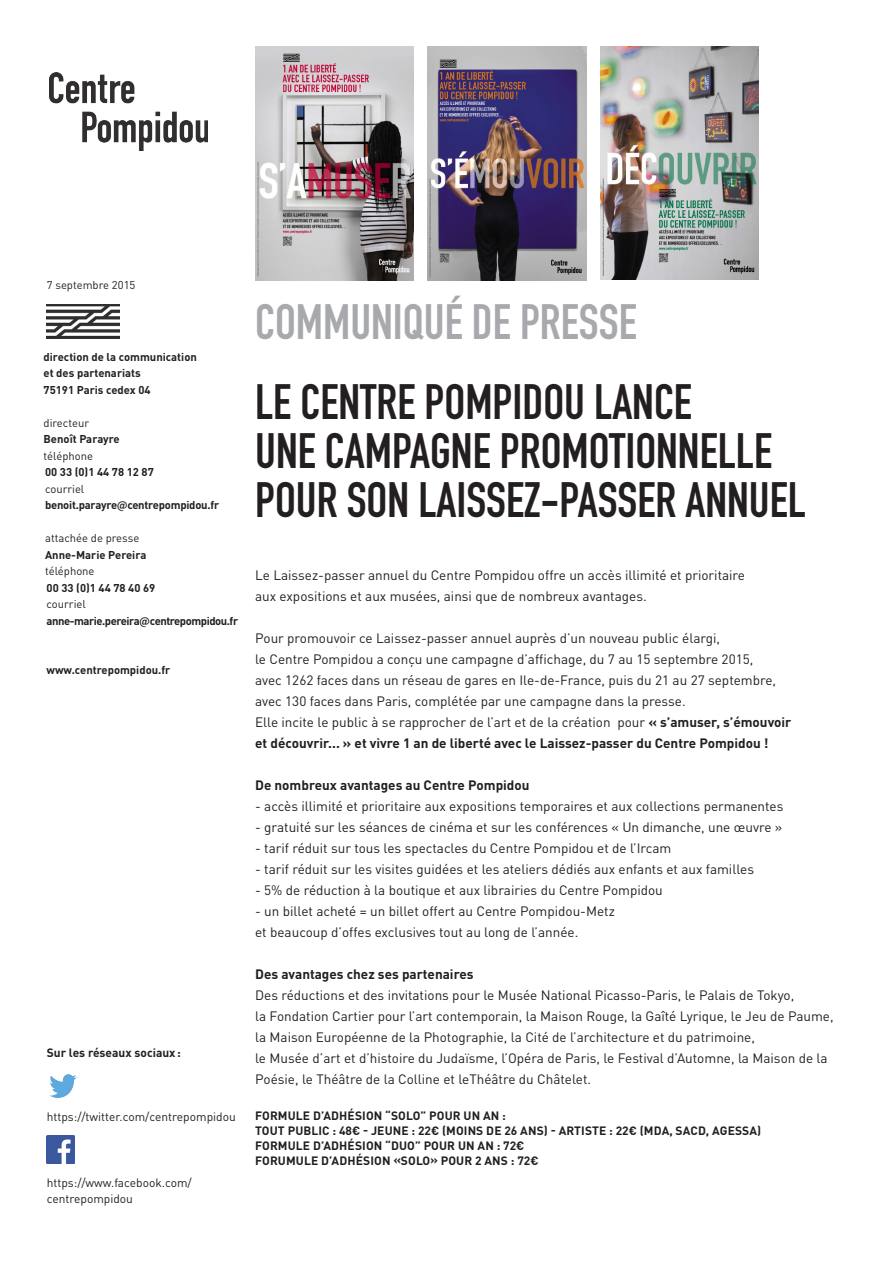
<style>
.page{position:relative;width:893px;height:1263px;background:#fff}
.page>*{position:absolute;margin:0;border:0;box-sizing:border-box;transform-origin:0 0}
.lieu{font:48.9px "DIN Engschrift Std";color:#231f20}
.titre{font:48.9px "DIN Engschrift Std";color:#a8a9ad}
.lieu-2{font:13.5px/21px "DINOT";color:#231f20}
.lieu-3{font:700 13.5px "DINOT";color:#231f20}
.sous-titre_texte_cou{font:700 12px "DINOT";letter-spacing:.01em;color:#231f20}
.texte_courant{font:12px/16.5px "DINOT";color:#231f20}
.texte_courant-2{font:700 12px "DINOT";color:#231f20}
.info_bold{font:700 11.25px "DINOT";color:#231f20}
.info_regul{font:11.25px "DINOT";color:#231f20}
.info_bold-2{font:700 11.25px "DINOT";letter-spacing:-.04em;color:#231f20}
.info_bold-3{font:700 11.25px "DINOT";letter-spacing:-.02em;color:#231f20}
.s1{font-weight:500}
.s2{font-weight:700}
</style>
<div class="page">
<img style="left:47px;top:305px;width:72px;height:33px">
<img style="left:49px;top:72px;width:158px;height:78px">
<img style="left:255px;top:47px;width:159px;height:234px">
<img style="left:428px;top:47px;width:158px;height:234px">
<img style="left:600px;top:47px;width:158px;height:233px">
<img style="left:47px;top:1136px;width:27px;height:27px">
<img style="left:49px;top:1075px;width:28px;height:22px">
<p class="info_regul" style="left:47px;top:278px;width:90px">7 septembre 2015</p>
<p class="info_bold" style="left:44px;top:349px;width:155px">direction de la communication</p>
<p class="info_bold" style="left:44px;top:366px;width:99px">et des partenariats</p>
<p class="info_bold" style="left:44px;top:382px;width:108px">75191 Paris cedex 04</p>
<p class="info_regul" style="left:44px;top:416px;width:47px">directeur</p>
<p class="info_bold" style="left:44px;top:432px;width:78px">Benoît Parayre</p>
<p class="info_regul" style="left:44px;top:449px;width:51px">téléphone</p>
<p class="info_bold" style="left:45px;top:465px;width:110px">00 33 (0)1 44 78 12 87</p>
<p class="info_regul" style="left:45px;top:482px;width:41px">courriel</p>
<p class="info_bold-3" style="left:45px;top:498px;width:176px">benoit.parayre<span class="s1">@</span>centrepompidou.fr</p>
<p class="info_regul" style="left:45px;top:531px;width:96px">attachée de presse</p>
<p class="info_bold" style="left:45px;top:547px;width:103px">Anne-Marie Pereira</p>
<p class="info_regul" style="left:45px;top:564px;width:51px">téléphone</p>
<p class="info_bold" style="left:47px;top:580px;width:110px">00 33 (0)1 44 78 40 69</p>
<p class="info_regul" style="left:47px;top:597px;width:41px">courriel</p>
<p class="info_bold-2" style="left:47px;top:613px;width:193px">anne-marie.pereira<span class="s1">@</span>centrepompidou.fr</p>
<p class="info_bold" style="left:47px;top:663px;width:125px">www.centrepompidou.fr</p>
<p class="texte_courant-2" style="left:47px;top:1045px;width:136px">Sur les réseaux sociaux:</p>
<p class="texte_courant" style="left:47px;top:1108px;width:191px">https://twitter.com/centrepompidou</p>
<p class="texte_courant" style="left:47px;top:1174px;width:147px">https://www.facebook.com/ centrepompidou</p>
<p class="titre" style="left:255px;top:293px;width:383px">COMMUNIQUÉ DE PRESSE</p>
<p class="lieu" style="left:255px;top:373px;width:438px">LE CENTRE POMPIDOU LANCE</p>
<p class="lieu" style="left:255px;top:422px;width:518px">UNE CAMPAGNE PROMOTIONNELLE</p>
<p class="lieu" style="left:255px;top:471px;width:552px">POUR SON LAISSEZ-PASSER ANNUEL</p>
<p class="lieu-2" style="left:255px;top:564px;width:491px">Le Laissez-passer annuel du Centre Pompidou offre un accès illimité et prioritaire</p>
<p class="lieu-2" style="left:255px;top:585px;width:393px">aux expositions et aux musées, ainsi que de nombreux avantages.</p>
<p class="lieu-2" style="left:255px;top:627px;width:466px">Pour promouvoir ce Laissez-passer annuel auprès d’un nouveau public élargi,</p>
<p class="lieu-2" style="left:255px;top:648px;width:500px">le Centre Pompidou a conçu une campagne d’affichage, du 7 au 15 septembre 2015,</p>
<p class="lieu-2" style="left:255px;top:669px;width:522px">avec 1262 faces dans un réseau de gares en Ile-de-France, puis du 21 au 27 septembre,</p>
<p class="lieu-2" style="left:255px;top:690px;width:432px">avec 130 faces dans Paris, complétée par une campagne dans la presse.</p>
<p class="lieu-2" style="left:255px;top:711px;width:538px">Elle incite le public à se rapprocher de l’art et de la création pour <span class="s2">« s’amuser, s’émouvoir</span></p>
<p class="lieu-3" style="left:255px;top:734px;width:515px">et découvrir... » et vivre 1 an de liberté avec le Laissez-passer du Centre Pompidou !</p>
<p class="lieu-3" style="left:255px;top:776px;width:276px">De nombreux avantages au Centre Pompidou</p>
<p class="lieu-2" style="left:255px;top:795px;width:530px">- accès illimité et prioritaire aux expositions temporaires et aux collections permanentes</p>
<p class="lieu-2" style="left:255px;top:816px;width:529px">- gratuité sur les séances de cinéma et sur les conférences « Un dimanche, une œuvre »</p>
<p class="lieu-2" style="left:255px;top:837px;width:418px">- tarif réduit sur tous les spectacles du Centre Pompidou et de l’Ircam</p>
<p class="lieu-2" style="left:255px;top:858px;width:500px">- tarif réduit sur les visites guidées et les ateliers dédiés aux enfants et aux familles</p>
<p class="lieu-2" style="left:255px;top:879px;width:409px">- 5% de réduction à la boutique et aux librairies du Centre Pompidou</p>
<p class="lieu-2" style="left:255px;top:900px;width:361px">- un billet acheté = un billet offert au Centre Pompidou-Metz</p>
<p class="lieu-2" style="left:255px;top:921px;width:325px">et beaucoup d’offes exclusives tout au long de l’année.</p>
<p class="lieu-3" style="left:255px;top:965px;width:220px">Des avantages chez ses partenaires</p>
<p class="lieu-2" style="left:255px;top:984px;width:541px">Des réductions et des invitations pour le Musée National Picasso-Paris, le Palais de Tokyo,</p>
<p class="lieu-2" style="left:255px;top:1005px;width:580px">la Fondation Cartier pour l’art contemporain, la Maison Rouge, la Gaîté Lyrique, le Jeu de Paume,</p>
<p class="lieu-2" style="left:255px;top:1026px;width:501px">la Maison Européenne de la Photographie, la Cité de l’architecture et du patrimoine,</p>
<p class="lieu-2" style="left:255px;top:1047px;width:574px">le Musée d’art et d’histoire du Judaïsme, l’Opéra de Paris, le Festival d’Automne, la Maison de la<br>Poésie, le Théâtre de la Colline et leThéâtre du Châtelet.</p>
<p class="sous-titre_texte_cou" style="left:255px;top:1107px;width:252px">FORMULE D’ADHÉSION “SOLO” POUR UN AN :</p>
<p class="sous-titre_texte_cou" style="left:255px;top:1122px;width:507px">TOUT PUBLIC : 48€ - JEUNE : 22€ (MOINS DE 26 ANS) - ARTISTE : 22€ (MDA, SACD, AGESSA)</p>
<p class="sous-titre_texte_cou" style="left:255px;top:1137px;width:271px">FORMULE D’ADHÉSION “DUO” POUR UN AN : 72€</p>
<p class="sous-titre_texte_cou" style="left:255px;top:1152px;width:285px">FORUMULE D’ADHÉSION «SOLO» POUR 2 ANS : 72€</p>
</div>
